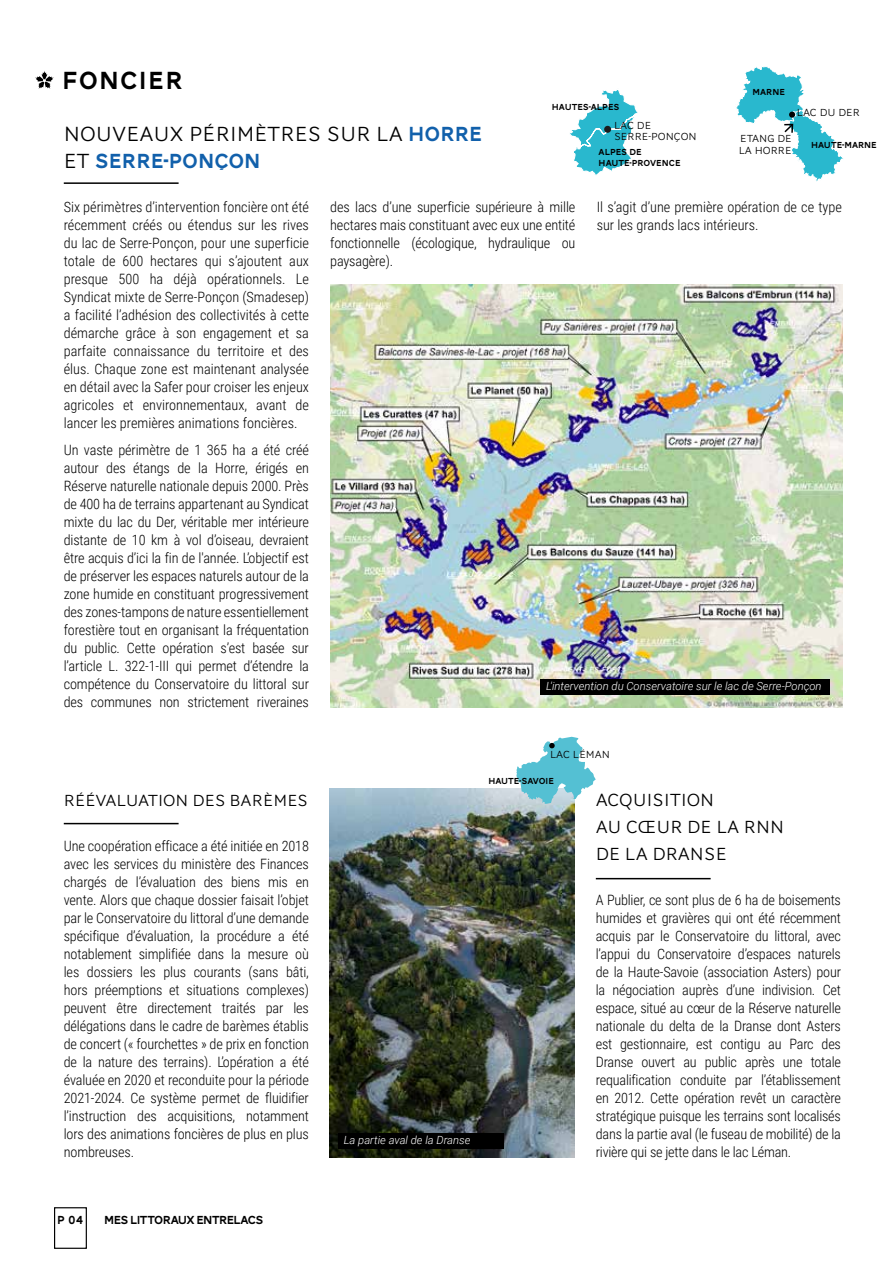
<style>
.page{position:relative;width:893px;height:1263px;background:#fff}
.page>*{position:absolute;margin:0;border:0;box-sizing:border-box;transform-origin:0 0}
.t1{font:25.5px "AW Conqueror Carved One";letter-spacing:.05em;color:#000}
.t2{font:300 21px "AW Conqueror Sans";color:#000}
.t3{font:21px "AW Conqueror Carved One";color:#1160ab}
.t4{font:300 18px/27px "AW Conqueror Sans";color:#000}
.t5{font:300 16.5px "AW Conqueror Sans";color:#000}
.t6{font:300 14.25px/18px "Roboto Condensed";letter-spacing:-.01em;color:#000;text-align:justify}
.t7{font:12px "AW Conqueror Carved One";letter-spacing:-.05em;color:#000}
.t8{font:italic 300 11.25px "Roboto";color:#fff}
.t9{font:300 10.5px/10.5px "AW Conqueror Sans";color:#000}
.t10{font:9px/10.8px "AW Conqueror Carved One";color:#000}
.s1{font-family:"AW Conqueror Carved One";font-weight:400;color:#1160ab}
.s2{font-family:"AW Conqueror Sans";font-weight:300;color:#000}
</style>
<div class="page">
<hr style="left:64px;top:823px;width:115px;height:1px;background:#000">
<div style="left:54px;top:1207px;width:33px;height:42px;border:1px solid #000"></div>
<img style="left:329px;top:788px;width:246px;height:369px">
<svg style="left:516px;top:737px;width:80px;height:67px"></svg>
<hr style="left:596px;top:878px;width:115px;height:1px;background:#000">
<svg style="left:35px;top:71px;width:19px;height:18px"></svg>
<hr style="left:64px;top:182px;width:115px;height:2px;background:#000">
<img style="left:330px;top:284px;width:513px;height:423px">
<svg style="left:570px;top:90px;width:68px;height:85px"></svg>
<div style="left:604px;top:126px;width:7px;height:7px;background:#1c1c1c;border-radius:50%"></div>
<div style="left:338px;top:1133px;width:166px;height:16px;background:#000"></div>
<div style="left:541px;top:679px;width:289px;height:15px;background:#000"></div>
<svg style="left:736px;top:66px;width:107px;height:116px"></svg>
<h1 class="t1" style="left:62px;top:69px;width:122px">FONCIER</h1>
<p class="t10" style="left:753px;top:87px;width:34px">MARNE</p>
<p class="t10" style="left:552px;top:102px;width:69px">HAUTES-ALPES</p>
<p class="t10" style="left:599px;top:147px;width:84px">ALPES DE<br>HAUTE-PROVENCE</p>
<p class="t9" style="left:797px;top:107px;width:65px">LAC DU DER</p>
<p class="t9" style="left:614px;top:120px;width:84px">LAC DE<br>SERRE-PONÇON</p>
<h2 class="t2" style="left:64px;top:116px;width:420px">NOUVEAUX PÉRIMÈTRES SUR LA <span class="s1">HORRE</span></h2>
<h2 class="t3" style="left:64px;top:151px;width:198px"><span class="s2">ET</span> SERRE-PONÇON</h2>
<p class="t6" style="left:64px;top:198px;width:247px">Six périmètres d’intervention foncière ont été récemment créés ou étendus sur les rives du lac de Serre-Ponçon, pour une superficie totale de 600 hectares qui s’ajoutent aux presque 500 ha déjà opérationnels. Le Syndicat mixte de Serre-Ponçon (Smadesep) a facilité l’adhésion des collectivités à cette démarche grâce à son engagement et sa parfaite connaissance du territoire et des élus. Chaque zone est maintenant analysée en détail avec la Safer pour croiser les enjeux agricoles et environnementaux, avant de lancer les premières animations foncières.</p>
<p class="t6" style="left:64px;top:441px;width:247px">Un vaste périmètre de 1 365 ha a été créé autour des étangs de la Horre, érigés en Réserve naturelle nationale depuis 2000. Près de 400 ha de terrains appartenant au Syndicat mixte du lac du Der, véritable mer intérieure distante de 10 km à vol d’oiseau, devraient être acquis d’ici la fin de l'année. L’objectif est de préserver les espaces naturels autour de la zone humide en constituant progressivement des zones-tampons de nature essentiellement forestière tout en organisant la fréquentation du public. Cette opération s’est basée sur l’article L. 322-1-III qui permet d’étendre la compétence du Conservatoire du littoral sur des communes non strictement riveraines</p>
<p class="t9" style="left:739px;top:132px;width:55px;line-height:12.6px">ETANG DE<br>LA HORRE</p>
<p class="t10" style="left:811px;top:140px;width:67px">HAUTE-MARNE</p>
<p class="t6" style="left:330px;top:198px;width:247px">des lacs d’une superficie supérieure à mille hectares mais constituant avec eux une entité fonctionnelle (écologique, hydraulique ou paysagère).</p>
<p class="t6" style="left:597px;top:198px;width:247px">Il s’agit d’une première opération de ce type sur les grands lacs intérieurs.</p>
<p class="t8" style="left:546px;top:678px;width:277px">L'intervention du Conservatoire sur le lac de Serre-Ponçon</p>
<p class="t5" style="left:64px;top:787px;width:246px">RÉÉVALUATION DES BARÈMES</p>
<p class="t6" style="left:64px;top:837px;width:247px">Une coopération efficace a été initiée en 2018 avec les services du ministère des Finances chargés de l’évaluation des biens mis en vente. Alors que chaque dossier faisait l’objet par le Conservatoire du littoral d’une demande spécifique d’évaluation, la procédure a été notablement simplifiée dans la mesure où les dossiers les plus courants (sans bâti, hors préemptions et situations complexes) peuvent être directement traités par les délégations dans le cadre de barèmes établis de concert (« fourchettes » de prix en fonction de la nature des terrains). L’opération a été évaluée en 2020 et reconduite pour la période 2021-2024. Ce système permet de fluidifier l’instruction des acquisitions, notamment lors des animations foncières de plus en plus nombreuses.</p>
<p class="t7" style="left:57px;top:1214px;width:28px">P 04</p>
<p class="t7" style="left:104px;top:1215px;width:160px">MES LITTORAUX ENTRELACS</p>
<p class="t8" style="left:344px;top:1132px;width:128px">La partie aval de la Dranse</p>
<p class="t9" style="left:550px;top:749px;width:62px">LAC LÉMAN</p>
<p class="t10" style="left:488px;top:777px;width:67px">HAUTE-SAVOIE</p>
<p class="t4" style="left:596px;top:787px;width:190px">ACQUISITION<br>AU CŒUR DE LA RNN<br>DE LA DRANSE</p>
<p class="t6" style="left:596px;top:890px;width:247px">A Publier, ce sont plus de 6 ha de boisements humides et gravières qui ont été récemment acquis par le Conservatoire du littoral, avec l’appui du Conservatoire d’espaces naturels de la Haute-Savoie (association Asters) pour la négociation auprès d’une indivision. Cet espace, situé au cœur de la Réserve naturelle nationale du delta de la Dranse dont Asters est gestionnaire, est contigu au Parc des Dranse ouvert au public après une totale requalification conduite par l’établissement en 2012. Cette opération revêt un caractère stratégique puisque les terrains sont localisés dans la partie aval (le fuseau de mobilité) de la rivière qui se jette dans le lac Léman.</p>
</div>
